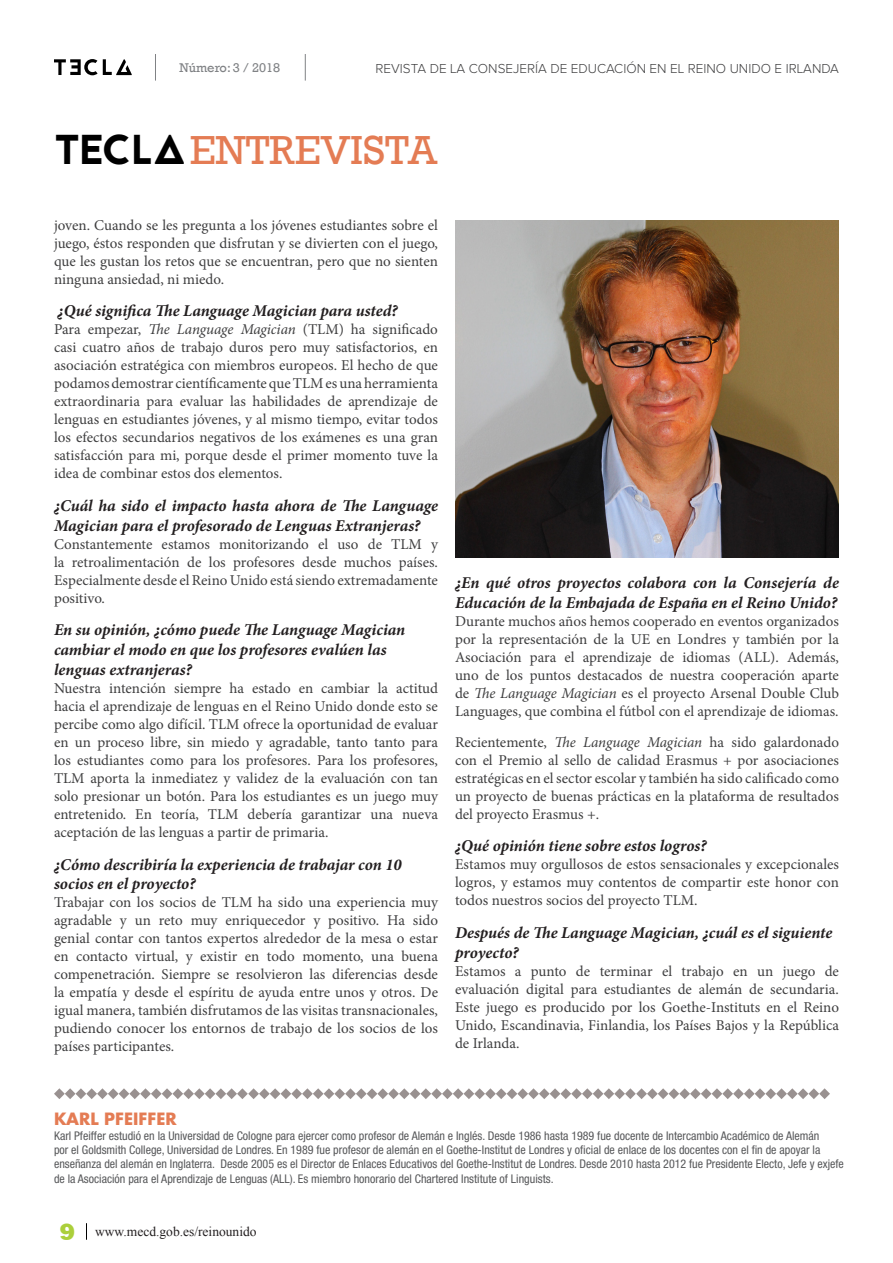
<style>
.page{position:relative;width:893px;height:1263px;background:#fff}
.page>*{position:absolute;margin:0;border:0;box-sizing:border-box;transform-origin:0 0}
.t1{font:41.55px "Rockwell";color:#e47c54}
.Pregunta{font:italic 700 16.5px/19.8px "Minion Pro";color:#231f20}
.Body_text{font:italic 700 16.5px/19.8px "Minion Pro";letter-spacing:-.005em;color:#231f20}
.t2{font:700 16.5px "Futura LT Pro";color:#e47c54}
.Body_text-2{font:15px/18px "Minion Pro";color:#3e3e3f;text-align:justify}
.t3{font:300 13.5px "Proxima Nova A";color:#3e3e3f}
.t4{font:13.5px "Times New Roman";color:#231f20}
.t5{font:12.9px "Rockwell";color:#808285}
.t6{font:condensed 12px/14.4px "Helvetica Neue LT Std";color:#57585a}
.s1{font-family:"Jaapokkienchance";font-size:41.7px;color:#000}
.s2{font-style:italic}
.s3{font-family:"Rockwell";font-weight:800;font-size:24px;color:#abcf3b}
</style>
<div class="page">
<svg style="left:86px;top:1223px;width:1px;height:17px"></svg>
<svg style="left:155px;top:54px;width:1px;height:27px"></svg>
<svg style="left:54px;top:59px;width:78px;height:16px"></svg>
<svg style="left:305px;top:54px;width:1px;height:27px"></svg>
<img style="left:455px;top:221px;width:384px;height:337px">
<svg style="left:54px;top:1088px;width:776px;height:11px"></svg>
<p class="t5" style="left:179px;top:60px;width:102px">Número: 3 / 2018</p>
<p class="t3" style="left:375px;top:61px;width:465px">REVISTA DE LA CONSEJERÍA DE EDUCACIÓN EN EL REINO UNIDO E IRLANDA</p>
<p class="t1" style="left:54px;top:126px;width:385px"><span class="s1">TECLA</span>ENTREVISTA</p>
<p class="Body_text-2" style="left:54px;top:216px;width:385px">joven. Cuando se les pregunta a los jóvenes estudiantes sobre el juego, éstos responden que disfrutan y se divierten con el juego, que les gustan los retos que se encuentran, pero que no sienten ninguna ansiedad, ni miedo.</p>
<p class="Pregunta" style="left:58px;top:301px;width:342px">¿Qué significa The Language Magician para usted?</p>
<p class="Body_text-2" style="left:54px;top:321px;width:385px">Para empezar, <span class="s2">The Language Magician</span> (TLM) ha significado casi cuatro años de trabajo duros pero muy satisfactorios, en asociación estratégica con miembros europeos. El hecho de que podamos demostrar científicamente que TLM es una herramienta extraordinaria para evaluar las habilidades de aprendizaje de lenguas en estudiantes jóvenes, y al mismo tiempo, evitar todos los efectos secundarios negativos de los exámenes es una gran satisfacción para mi, porque desde el primer momento tuve la idea de combinar estos dos elementos.</p>
<p class="Body_text" style="left:54px;top:496px;width:385px">¿Cuál ha sido el impacto hasta ahora de The Language<br>Magician para el profesorado de Lenguas Extranjeras?</p>
<p class="Body_text-2" style="left:54px;top:535px;width:385px">Constantemente estamos monitorizando el uso de TLM y la retroalimentación de los profesores desde muchos países.<br>Especialmente desde el Reino Unido está siendo extremadamente positivo.</p>
<p class="Pregunta" style="left:54px;top:620px;width:353px">En su opinión, ¿cómo puede The Language Magician cambiar el modo en que los profesores evalúen las lenguas extranjeras?</p>
<p class="Body_text-2" style="left:54px;top:679px;width:386px">Nuestra intención siempre ha estado en cambiar la actitud hacia el aprendizaje de lenguas en el Reino Unido donde esto se percibe como algo difícil. TLM ofrece la oportunidad de evaluar en un proceso libre, sin miedo y agradable, tanto tanto para los estudiantes como para los profesores. Para los profesores, TLM aporta la inmediatez y validez de la evaluación con tan solo presionar un botón. Para los estudiantes es un juego muy entretenido. En teoría, TLM debería garantizar una nueva aceptación de las lenguas a partir de primaria.</p>
<p class="Pregunta" style="left:54px;top:854px;width:349px">¿Cómo describiría la experiencia de trabajar con 10 socios en el proyecto?</p>
<p class="Body_text-2" style="left:54px;top:894px;width:386px">Trabajar con los socios de TLM ha sido una experiencia muy agradable y un reto muy enriquecedor y positivo. Ha sido genial contar con tantos expertos alrededor de la mesa o estar en contacto virtual, y existir en todo momento, una buena compenetración. Siempre se resolvieron las diferencias desde la empatía y desde el espíritu de ayuda entre unos y otros. De igual manera, también disfrutamos de las visitas transnacionales, pudiendo conocer los entornos de trabajo de los socios de los países participantes.</p>
<p class="Body_text" style="left:455px;top:572px;width:385px">¿En qué otros proyectos colabora con la Consejería de<br>Educación de la Embajada de España en el Reino Unido?</p>
<p class="Body_text-2" style="left:455px;top:612px;width:385px">Durante muchos años hemos cooperado en eventos organizados por la representación de la UE en Londres y también por la Asociación para el aprendizaje de idiomas (ALL). Además, uno de los puntos destacados de nuestra cooperación aparte de <span class="s2">The Language Magician</span> es el proyecto Arsenal Double Club Languages, que combina el fútbol con el aprendizaje de idiomas.</p>
<p class="Body_text-2" style="left:455px;top:733px;width:385px">Recientemente, <span class="s2">The Language Magician</span> ha sido galardonado con el Premio al sello de calidad Erasmus + por asociaciones estratégicas en el sector escolar y también ha sido calificado como un proyecto de buenas prácticas en la plataforma de resultados del proyecto Erasmus +.</p>
<p class="Pregunta" style="left:455px;top:836px;width:253px">¿Qué opinión tiene sobre estos logros?</p>
<p class="Body_text-2" style="left:455px;top:855px;width:385px">Estamos muy orgullosos de estos sensacionales y excepcionales logros, y estamos muy contentos de compartir este honor con todos nuestros socios del proyecto TLM.</p>
<p class="Pregunta" style="left:455px;top:922px;width:379px">Después de The Language Magician, ¿cuál es el siguiente proyecto?</p>
<p class="Body_text-2" style="left:455px;top:962px;width:385px">Estamos a punto de terminar el trabajo en un juego de evaluación digital para estudiantes de alemán de secundaria.<br>Este juego es producido por los Goethe-Instituts en el Reino Unido, Escandinavia, Finlandia, los Países Bajos y la República de Irlanda.</p>
<p class="t2" style="left:54px;top:1106px;width:124px">KARL PFEIFFER</p>
<p class="t6" style="left:54px;top:1128px;width:791px">Karl Pfeiffer estudió en la Universidad de Cologne para ejercer como profesor de Alemán e Inglés. Desde 1986 hasta 1989 fue docente de Intercambio Académico de Alemán<br>por el Goldsmith College, Universidad de Londres. En 1989 fue profesor de alemán en el Goethe-Institut de Londres y oficial de enlace de los docentes con el fin de apoyar la enseñanza del alemán en Inglaterra. Desde 2005 es el Director de Enlaces Educativos del Goethe-Institut de Londres. Desde 2010 hasta 2012 fue Presidente Electo, Jefe y exjefe de la Asociación para el Aprendizaje de Lenguas (ALL). Es miembro honorario del Chartered Institute of Linguists.</p>
<p class="t4" style="left:59px;top:1222px;width:199px"><span class="s3">9</span> www.mecd.gob.es/reinounido</p>
</div>
